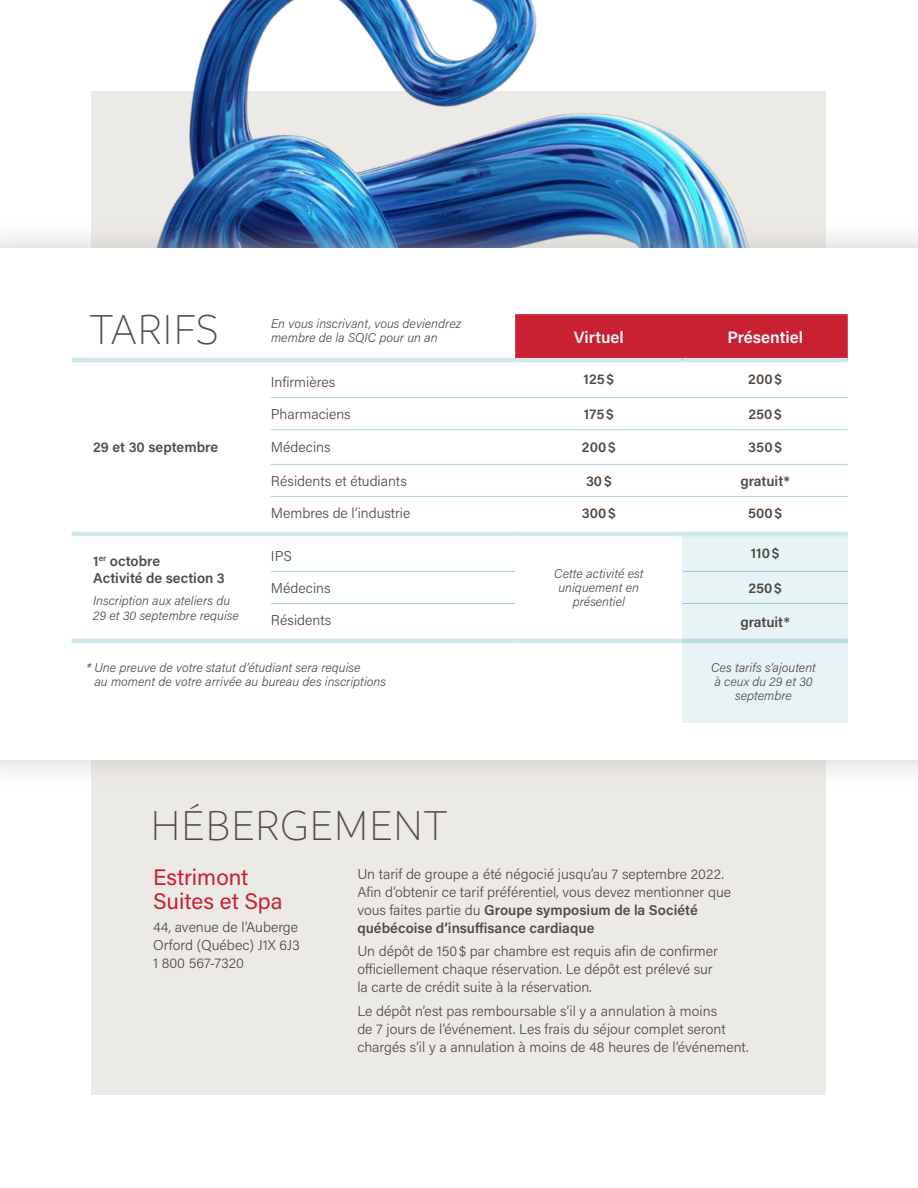
<style>
.page{position:relative;width:918px;height:1188px;background:#fff}
.page>*{position:absolute;margin:0;border:0;box-sizing:border-box;transform-origin:0 0}
.t1{font:300 45px "Branding";color:#534b44}
.t2{font:22.5px/24px "Acumin Pro";color:#ca2132}
.t3{font:600 16.5px "Acumin Pro";color:#fff}
.t4{font:600 16.5px "Acumin Pro";color:#eff7f8}
.t5{font:300 14.25px/18px "Acumin Pro";color:#534b44}
.t6{font:600 14.25px/17.2px "Acumin Pro";color:#534b44}
.t7{font:italic 300 12.75px/14.2px "Acumin Pro";color:#534b44}
.s1{font-weight:600}
</style>
<div class="page">
<div style="left:92px;top:92px;width:734px;height:1003px;background:#eceae7"></div>
<img style="left:91px;top:0;width:722px;height:218px">
<div style="left:0;top:218px;width:918px;height:573px;background:#c6c0bb;opacity:.75"></div>
<div style="left:0;top:248px;width:918px;height:512px;background:#fff"></div>
<div style="left:683px;top:536px;width:165px;height:187px;background:#e7f3f4"></div>
<div style="left:515px;top:314px;width:333px;height:44px;background:#ca2132"></div>
<hr style="left:72px;top:532px;width:199px;height:4px;background:#d0e8ea">
<hr style="left:271px;top:397px;width:244px;height:1px;background:#a8d4d7">
<hr style="left:515px;top:397px;width:168px;height:1px;background:#a8d4d7">
<hr style="left:683px;top:397px;width:165px;height:1px;background:#a8d4d7">
<hr style="left:271px;top:429px;width:244px;height:1px;background:#a8d4d7">
<hr style="left:515px;top:429px;width:168px;height:1px;background:#a8d4d7">
<hr style="left:683px;top:429px;width:165px;height:1px;background:#a8d4d7">
<hr style="left:271px;top:464px;width:244px;height:1px;background:#a8d4d7">
<hr style="left:515px;top:464px;width:168px;height:1px;background:#a8d4d7">
<hr style="left:683px;top:464px;width:165px;height:1px;background:#a8d4d7">
<hr style="left:271px;top:496px;width:244px;height:1px;background:#a8d4d7">
<hr style="left:515px;top:496px;width:168px;height:1px;background:#a8d4d7">
<hr style="left:683px;top:496px;width:165px;height:1px;background:#a8d4d7">
<hr style="left:271px;top:532px;width:244px;height:4px;background:#d0e8ea">
<hr style="left:515px;top:532px;width:168px;height:4px;background:#d0e8ea">
<hr style="left:683px;top:532px;width:165px;height:4px;background:#d0e8ea">
<hr style="left:72px;top:639px;width:199px;height:4px;background:#d0e8ea">
<hr style="left:515px;top:639px;width:168px;height:4px;background:#d0e8ea">
<hr style="left:271px;top:639px;width:244px;height:4px;background:#d0e8ea">
<hr style="left:683px;top:639px;width:165px;height:4px;background:#bcdddf">
<hr style="left:683px;top:571px;width:165px;height:1px;background:#a8d4d7">
<hr style="left:683px;top:603px;width:165px;height:1px;background:#a8d4d7">
<hr style="left:271px;top:571px;width:244px;height:1px;background:#a8d4d7">
<hr style="left:271px;top:603px;width:244px;height:1px;background:#a8d4d7">
<hr style="left:72px;top:358px;width:199px;height:4px;background:#d0e8ea">
<hr style="left:271px;top:358px;width:244px;height:4px;background:#d0e8ea">
<hr style="left:515px;top:358px;width:168px;height:4px;background:#d0e8ea">
<hr style="left:683px;top:358px;width:165px;height:4px;background:#d0e8ea">
<h1 class="t1" style="left:90px;top:307px;width:131px">TARIFS</h1>
<p class="t7" style="left:271px;top:316px;width:192px">En vous inscrivant, vous deviendrez membre de la SQIC pour un an</p>
<p class="t4" style="left:574px;top:326px;width:52px">Virtuel</p>
<p class="t3" style="left:727px;top:326px;width:77px">Présentiel</p>
<p class="t6" style="left:93px;top:438px;width:126px">29 et 30 septembre</p>
<p class="t6" style="left:93px;top:552px;width:133px">1<sup>er</sup> octobre<br>Activité de section 3</p>
<p class="t7" style="left:93px;top:593px;width:147px">Inscription aux ateliers du<br>29 et 30 septembre requise</p>
<p class="t5" style="left:271px;top:372px;width:66px">Infirmières</p>
<p class="t6" style="left:584px;top:370px;width:32px">125$</p>
<p class="t6" style="left:748px;top:370px;width:35px">200$</p>
<p class="t5" style="left:271px;top:404px;width:81px">Pharmaciens</p>
<p class="t6" style="left:584px;top:405px;width:32px">175$</p>
<p class="t6" style="left:748px;top:405px;width:35px">250$</p>
<p class="t5" style="left:271px;top:438px;width:61px">Médecins</p>
<p class="t6" style="left:582px;top:438px;width:35px">200$</p>
<p class="t6" style="left:748px;top:438px;width:35px">350$</p>
<p class="t5" style="left:271px;top:471px;width:138px">Résidents et étudiants</p>
<p class="t6" style="left:586px;top:471px;width:27px">30$</p>
<p class="t6" style="left:740px;top:471px;width:51px">gratuit*</p>
<p class="t5" style="left:271px;top:503px;width:141px">Membres de l’industrie</p>
<p class="t6" style="left:582px;top:504px;width:36px">300$</p>
<p class="t6" style="left:748px;top:504px;width:36px">500$</p>
<p class="t5" style="left:271px;top:546px;width:23px">IPS</p>
<p class="t6" style="left:751px;top:544px;width:30px">110$</p>
<p class="t7" style="left:554px;top:566px;width:91px;text-align:center">Cette activité est uniquement en présentiel</p>
<p class="t5" style="left:271px;top:578px;width:61px">Médecins</p>
<p class="t6" style="left:748px;top:578px;width:35px">250$</p>
<p class="t5" style="left:271px;top:610px;width:62px">Résidents</p>
<p class="t6" style="left:740px;top:613px;width:51px">gratuit*</p>
<p class="t7" style="left:95px;top:660px;width:293px;text-indent:-8px">* Une preuve de votre statut d’étudiant sera requise<br>au moment de votre arrivée au bureau des inscriptions</p>
<p class="t7" style="left:711px;top:660px;width:106px;text-align:center">Ces tarifs s’ajoutent à ceux du 29 et 30 septembre</p>
<h1 class="t1" style="left:150px;top:803px;width:299px">HÉBERGEMENT</h1>
<h2 class="t2" style="left:153px;top:864px;width:131px">Estrimont<br>Suites et Spa</h2>
<p class="t5" style="left:153px;top:918px;width:148px">44, avenue de l’Auberge<br>Orford (Québec) J1X 6J3<br>1 800 567-7320</p>
<p class="t5" style="left:357px;top:864px;width:375px">Un tarif de groupe a été négocié jusqu’au 7 septembre 2022.<br>Afin d’obtenir ce tarif préférentiel, vous devez mentionner que vous faites partie du <span class="s1">Groupe symposium de la Société québécoise d’insuffisance cardiaque</span></p>
<p class="t5" style="left:357px;top:942px;width:362px">Un dépôt de 150$ par chambre est requis afin de confirmer officiellement chaque réservation. Le dépôt est prélevé sur la carte de crédit suite à la réservation.</p>
<p class="t5" style="left:357px;top:1001px;width:393px">Le dépôt n’est pas remboursable s’il y a annulation à moins<br>de 7 jours de l’événement. Les frais du séjour complet seront chargés s’il y a annulation à moins de 48 heures de l’événement.</p>
</div>
